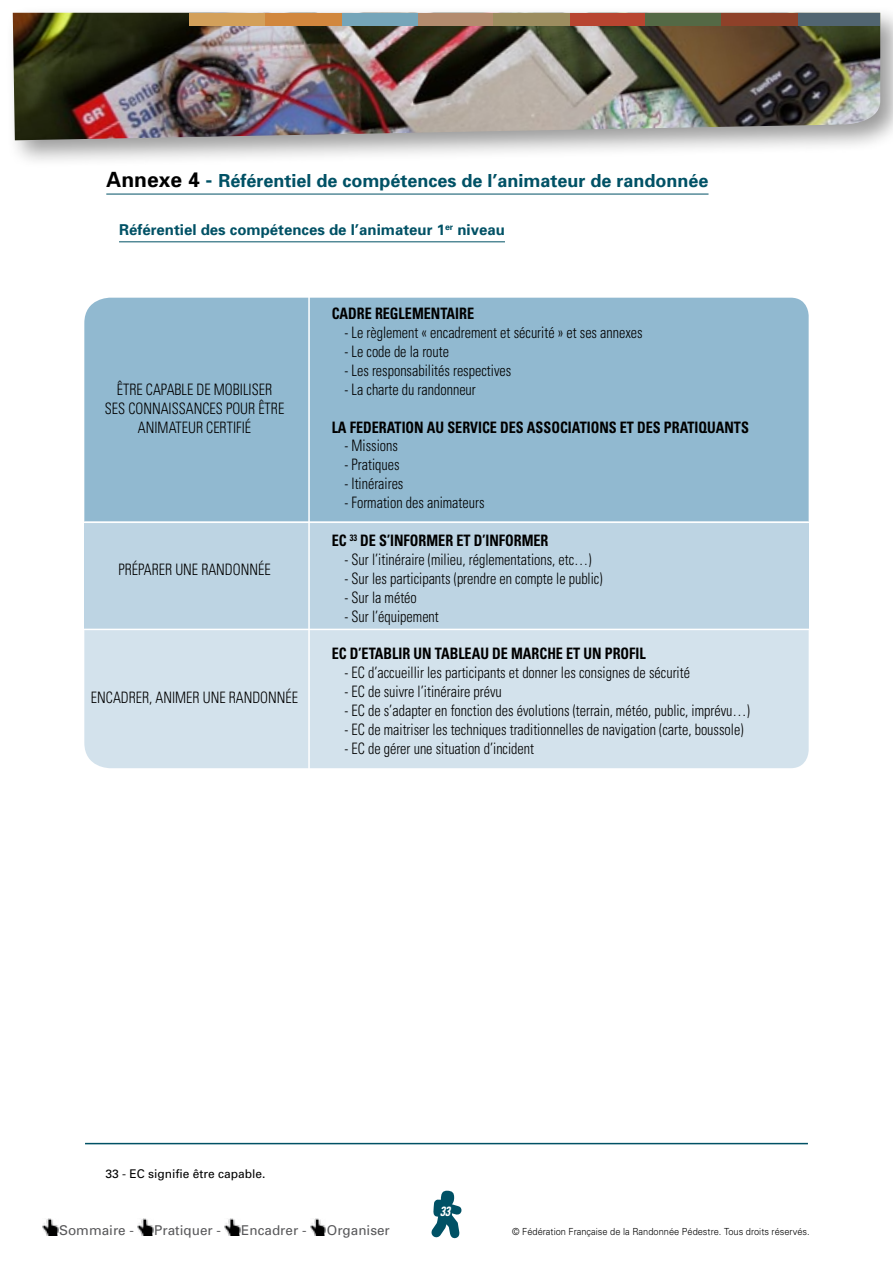
<style>
.page{position:relative;width:893px;height:1263px;background:#fff}
.page>*{position:absolute;margin:0;border:0;box-sizing:border-box;transform-origin:0 0}
.Titre_Niv_2{font:700 18px "Univers";color:#005165}
.t1{font:300 condensed 15.75px/18.9px "Univers";color:#000;text-align:center;scale:.9 1}
.t2{font:700 condensed 15.75px "Univers";color:#000;scale:.9 1}
.Titre_Niv_3{font:700 15px "Univers";color:#005165}
.t3{font:13.5px "Univers";color:#58585a}
.t4{font:italic 700 condensed 13.35px "Univers";color:#fff;scale:.85 1}
.t5{font:12px "Univers";color:#000}
.t6{font:300 9.75px "Univers";color:#000;scale:.95 1}
.s1{font-size:21px;color:#000}
.s2{font-size:21px}
</style>
<div class="page">
<div style="left:5px;top:5px;width:888px;height:163px;background:#000;opacity:.4"></div>
<img style="left:13px;top:13px;width:867px;height:127px">
<div style="left:189px;top:13px;width:76px;height:13px;background:#d3a05a"></div>
<div style="left:417px;top:13px;width:76px;height:13px;background:#b38b6e"></div>
<div style="left:569px;top:13px;width:76px;height:13px;background:#b84530"></div>
<div style="left:645px;top:13px;width:76px;height:13px;background:#546945"></div>
<div style="left:341px;top:13px;width:76px;height:13px;background:#75a5b9"></div>
<div style="left:797px;top:13px;width:83px;height:13px;background:#516571"></div>
<div style="left:265px;top:13px;width:76px;height:13px;background:#d1873d"></div>
<div style="left:721px;top:13px;width:76px;height:13px;background:#8e4129"></div>
<div style="left:493px;top:13px;width:76px;height:13px;background:#9c8d5f"></div>
<svg style="left:431px;top:1191px;width:31px;height:47px"></svg>
<img style="left:43px;top:1218px;width:15px;height:17px">
<img style="left:138px;top:1218px;width:15px;height:17px">
<img style="left:225px;top:1218px;width:15px;height:17px">
<img style="left:310px;top:1218px;width:16px;height:17px">
<div style="left:84px;top:298px;width:725px;height:223px;background:#91b9d0"></div>
<div style="left:84px;top:630px;width:725px;height:138px;background:#d3e2ec"></div>
<div style="left:84px;top:521px;width:725px;height:108px;background:#bdd4e3"></div>
<hr style="left:308px;top:259px;width:2px;height:1004px;background:#fff">
<hr style="left:32px;top:521px;width:799px;height:2px;background:#fff">
<hr style="left:106px;top:194px;width:602px;height:1px;background:#005165">
<hr style="left:119px;top:241px;width:386px;height:1px;background:#005165">
<hr style="left:85px;top:1143px;width:723px;height:1px;background:#005165">
<p class="Titre_Niv_2" style="left:106px;top:169px;width:604px"><span class="s1">Annexe 4</span> <span class="s2">-</span> Référentiel de compétences de l’animateur de randonnée</p>
<p class="Titre_Niv_3" style="left:119px;top:220px;width:387px">Référentiel des compétences de l’animateur 1<sup>er</sup> niveau</p>
<p class="t1" style="left:117px;top:380px;width:174px">ÊTRE CAPABLE DE MOBILISER</p>
<p class="t1" style="left:105px;top:399px;width:201px">SES CONNAISSANCES POUR ÊTRE<br>ANIMATEUR CERTIFIÉ</p>
<p class="t1" style="left:118px;top:560px;width:171px">PRÉPARER UNE RANDONNÉE</p>
<p class="t1" style="left:91px;top:688px;width:232px">ENCADRER, ANIMER UNE RANDONNÉE</p>
<p class="t2" style="left:332px;top:304px;width:160px">CADRE REGLEMENTAIRE</p>
<p class="t1" style="left:344px;top:323px;width:333px">- Le règlement « encadrement et sécurité » et ses annexes</p>
<p class="t1" style="left:344px;top:342px;width:118px">- Le code de la route</p>
<p class="t1" style="left:344px;top:361px;width:187px">- Les responsabilités respectives</p>
<p class="t1" style="left:344px;top:380px;width:148px">- La charte du randonneur</p>
<p class="t2" style="left:332px;top:417px;width:465px">LA FEDERATION AU SERVICE DES ASSOCIATIONS ET DES PRATIQUANTS</p>
<p class="t1" style="left:344px;top:436px;width:61px">- Missions</p>
<p class="t1" style="left:344px;top:455px;width:63px">- Pratiques</p>
<p class="t1" style="left:344px;top:474px;width:67px">- Itinéraires</p>
<p class="t1" style="left:344px;top:493px;width:157px">- Formation des animateurs</p>
<p class="t2" style="left:332px;top:531px;width:242px">EC <sup>33</sup> DE S’INFORMER ET D’INFORMER</p>
<p class="t1" style="left:344px;top:550px;width:276px">- Sur l’itinéraire (milieu, réglementations, etc…)</p>
<p class="t1" style="left:344px;top:569px;width:288px">- Sur les participants (prendre en compte le public)</p>
<p class="t1" style="left:344px;top:587px;width:82px">- Sur la météo</p>
<p class="t1" style="left:344px;top:606px;width:106px">- Sur l’équipement</p>
<p class="t2" style="left:332px;top:644px;width:350px">EC D’ETABLIR UN TABLEAU DE MARCHE ET UN PROFIL</p>
<p class="t1" style="left:344px;top:663px;width:385px">- EC d’accueillir les participants et donner les consignes de sécurité</p>
<p class="t1" style="left:344px;top:682px;width:176px">- EC de suivre l’itinéraire prévu</p>
<p class="t1" style="left:344px;top:701px;width:452px">- EC de s’adapter en fonction des évolutions (terrain, météo, public, imprévu…)</p>
<p class="t1" style="left:344px;top:720px;width:445px">- EC de maitriser les techniques traditionnelles de navigation (carte, boussole)</p>
<p class="t1" style="left:344px;top:739px;width:212px">- EC de gérer une situation d’incident</p>
<p class="t5" style="left:105px;top:1166px;width:162px">33 - EC signifie être capable.</p>
<p class="t4" style="left:440px;top:1203px;width:13px">33</p>
<p class="t3" style="left:59px;top:1222px;width:77px">Sommaire -</p>
<p class="t3" style="left:154px;top:1222px;width:68px">Pratiquer -</p>
<p class="t3" style="left:241px;top:1222px;width:67px">Encadrer -</p>
<p class="t3" style="left:327px;top:1222px;width:65px">Organiser</p>
<p class="t6" style="left:512px;top:1225px;width:315px">© Fédération Française de la Randonnée Pédestre. Tous droits réservés.</p>
</div>
